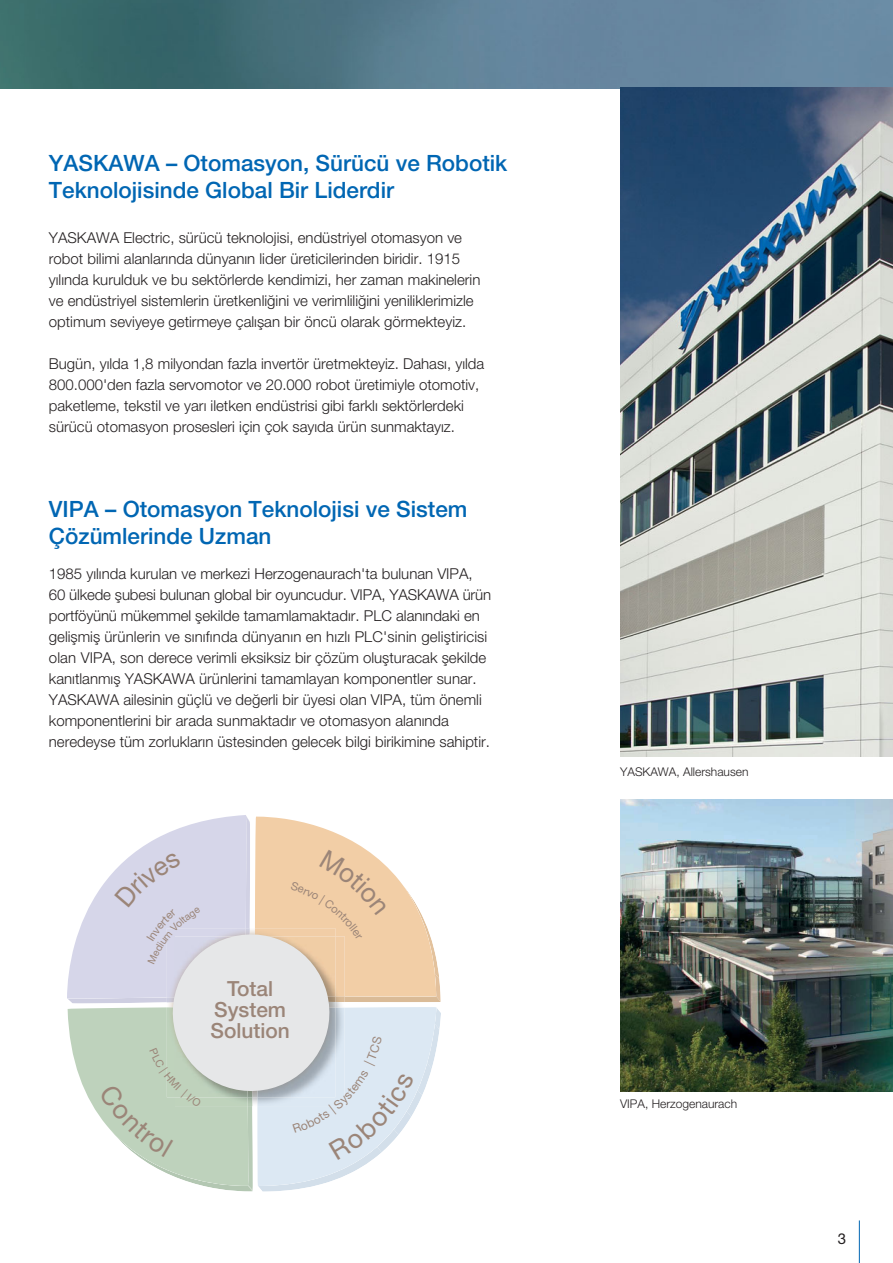
<style>
.page{position:relative;width:893px;height:1263px;background:#fff}
.page>*{position:absolute;margin:0;border:0;box-sizing:border-box;transform-origin:0 0}
.t1{font:500 22.5px/27px "Helvetica Neue LT Pro";color:#0066b3}
.t2{font:500 20.85px/20.9px "Helvetica Neue LT Pro";color:#9b8578;text-align:center}
.t3{font:300 15px/21px "Helvetica Neue LT Pro";color:#231f20}
.t4{font:15px "Helvetica Neue LT Pro";color:#231f20}
.t5{font:300 12px "Helvetica Neue LT Pro";color:#231f20}
</style>
<div class="page">
<img style="left:0;top:0;width:893px;height:88px">
<hr style="left:859px;top:1220px;width:1px;height:43px;background:#0066b3">
<img style="left:620px;top:87px;width:273px;height:670px">
<img style="left:620px;top:799px;width:273px;height:292px">
<svg style="left:67px;top:815px;width:374px;height:376px"></svg>
<h1 class="t1" style="left:49px;top:152px;width:460px">YASKAWA – Otomasyon, Sürücü ve Robotik<br>Teknolojisinde Global Bir Liderdir</h1>
<p class="t3" style="left:49px;top:229px;width:433px">YASKAWA Electric, sürücü teknolojisi, endüstriyel otomasyon ve robot bilimi alanlarında dünyanın lider üreticilerinden biridir. 1915 yılında kurulduk ve bu sektörlerde kendimizi, her zaman makinelerin ve endüstriyel sistemlerin üretkenliğini ve verimliliğini yeniliklerimizle optimum seviyeye getirmeye çalışan bir öncü olarak görmekteyiz.</p>
<p class="t3" style="left:49px;top:355px;width:437px">Bugün, yılda 1,8 milyondan fazla invertör üretmekteyiz. Dahası, yılda 800.000'den fazla servomotor ve 20.000 robot üretimiyle otomotiv, paketleme, tekstil ve yarı iletken endüstrisi gibi farklı sektörlerdeki sürücü otomasyon prosesleri için çok sayıda ürün sunmaktayız.</p>
<h1 class="t1" style="left:49px;top:498px;width:420px">VIPA – Otomasyon Teknolojisi ve Sistem<br>Çözümlerinde Uzman</h1>
<p class="t3" style="left:49px;top:565px;width:444px">1985 yılında kurulan ve merkezi Herzogenaurach'ta bulunan VIPA, 60 ülkede şubesi bulunan global bir oyuncudur. VIPA, YASKAWA ürün portföyünü mükemmel şekilde tamamlamaktadır. PLC alanındaki en gelişmiş ürünlerin ve sınıfında dünyanın en hızlı PLC'sinin geliştiricisi olan VIPA, son derece verimli eksiksiz bir çözüm oluşturacak şekilde kanıtlanmış YASKAWA ürünlerini tamamlayan komponentler sunar.<br>YASKAWA ailesinin güçlü ve değerli bir üyesi olan VIPA, tüm önemli komponentlerini bir arada sunmaktadır ve otomasyon alanında neredeyse tüm zorlukların üstesinden gelecek bilgi birikimine sahiptir.</p>
<h2 class="t2" style="left:211px;top:980px;width:81px">Total<br>System<br>Solution</h2>
<p class="t5" style="left:620px;top:768px;width:130px">YASKAWA, Allershausen</p>
<p class="t5" style="left:620px;top:1099px;width:118px">VIPA, Herzogenaurach</p>
<p class="t4" style="left:838px;top:1233px;width:10px">3</p>
</div>
